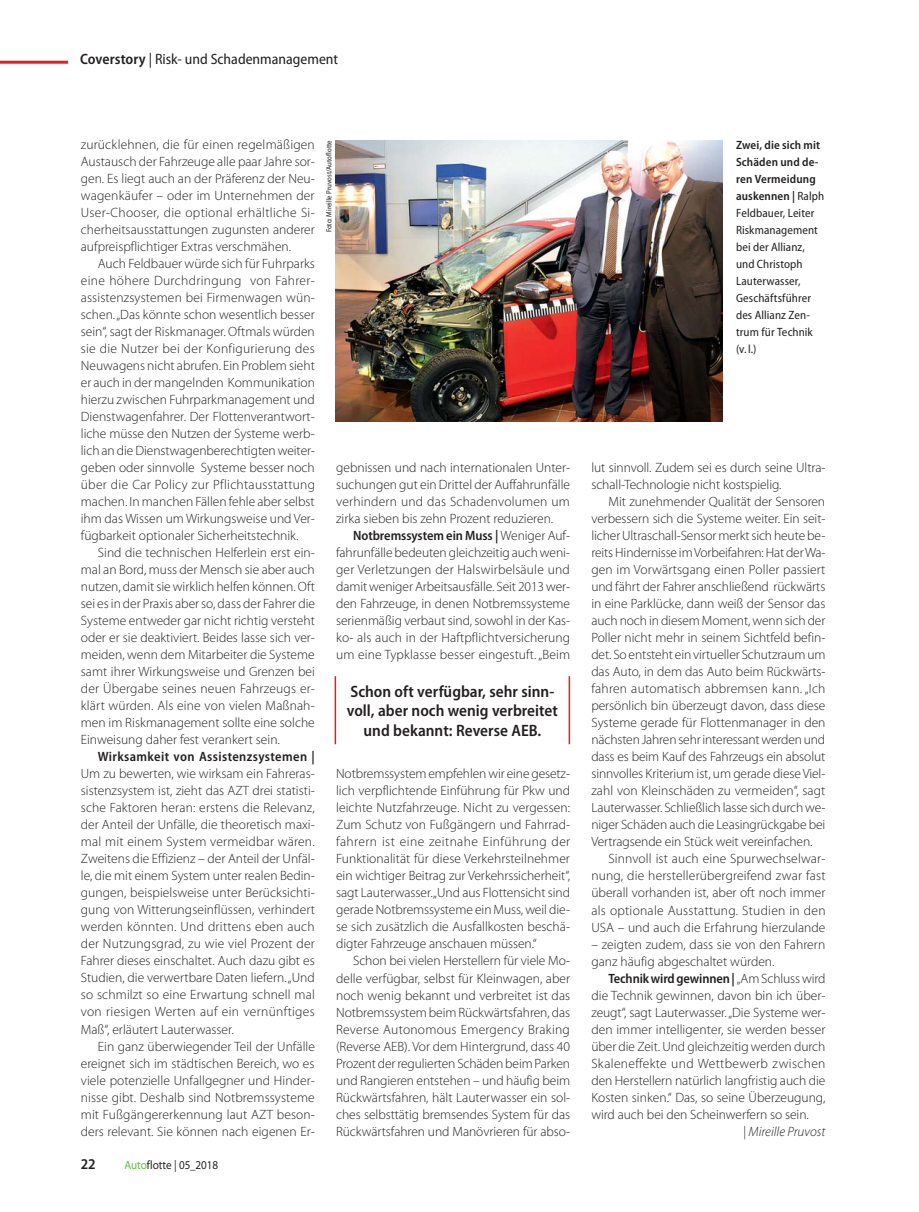
<style>
.page{position:relative;width:919px;height:1212px;background:#fff}
.page>*{position:absolute;margin:0;border:0;box-sizing:border-box;transform-origin:0 0}
.t1{font:600 semi-condensed 16.5px/19.5px "Myriad Pro";color:#231f20;text-align:center}
.t2{font:semi-condensed 15px "Myriad Pro";color:#231f20}
.t3{font:600 semi-condensed 15px "Myriad Pro";color:#231f20}
.t4{font:300 13.5px/17px "Myriad Pro";color:#231f20;text-align:justify}
.t5{font:300 13.5px "Myriad Pro";letter-spacing:.02em;color:#231f20}
.t6{font:600 semi-condensed 13.5px "Myriad Pro";letter-spacing:.03em;color:#231f20}
.t7{font:italic 300 13.5px "Myriad Pro";color:#231f20}
.t8{font:semi-condensed 12px/17px "Myriad Pro";letter-spacing:.01em;color:#231f20}
.t9{font:semi-expanded 12px "Myriad Pro";color:#231f20;scale:.85 1}
.t10{font:semi-condensed 7.5px "Myriad Pro";color:#231f20}
.s1{font-weight:600}
.s2{color:#61b645}
.s3{font-weight:600;font-stretch:semi-condensed}
</style>
<div class="page">
<hr style="left:0;top:61px;width:68px;height:3px;background:#e61d24">
<img style="left:335px;top:140px;width:387px;height:281px">
<hr style="left:334px;top:676px;width:2px;height:68px;background:#e61d24">
<hr style="left:568px;top:676px;width:2px;height:68px;background:#e61d24">
<p class="t2" style="left:80px;top:53px;width:259px"><span class="s1">Coverstory</span> | Risk- und Schadenmanagement</p>
<p class="t4" style="left:81px;top:137px;width:235px">zurücklehnen, die für einen regelmäßigen Austausch der Fahrzeuge alle paar Jahre sor&shy;gen. Es liegt auch an der Präferenz der Neu&shy;wagenkäufer – oder im Unternehmen der User-Chooser, die optional erhältliche Si&shy;cherheitsausstattungen zugunsten anderer aufpreispflichtiger Extras verschmähen.</p>
<p class="t4" style="left:81px;top:256px;width:236px;text-indent:17px">Auch Feldbauer würde sich für Fuhrparks eine höhere Durchdringung von Fahrer&shy;assistenzsystemen bei Firmenwagen wün&shy;schen. „Das könnte schon wesentlich besser sein“, sagt der Riskmanager. Oftmals würden sie die Nutzer bei der Konfigurierung des Neuwagens nicht abrufen. Ein Problem sieht er auch in der mangelnden Kommunikation hierzu zwischen Fuhrparkmanagement und Dienstwagenfahrer. Der Flottenverantwort&shy;liche müsse den Nutzen der Systeme werb&shy;lich an die Dienstwagenberechtigten weiter&shy;geben oder sinnvolle Systeme besser noch über die Car Policy zur Pflichtausstattung machen. In manchen Fällen fehle aber selbst ihm das Wissen um Wirkungsweise und Ver&shy;fügbarkeit optionaler Sicherheitstechnik.</p>
<p class="t4" style="left:81px;top:545px;width:236px;text-indent:17px">Sind die technischen Helferlein erst ein&shy;mal an Bord, muss der Mensch sie aber auch nutzen, damit sie wirklich helfen können. Oft sei es in der Praxis aber so, dass der Fahrer die Systeme entweder gar nicht richtig versteht oder er sie deaktiviert. Beides lasse sich ver&shy;meiden, wenn dem Mitarbeiter die Systeme samt ihrer Wirkungsweise und Grenzen bei der Übergabe seines neuen Fahrzeugs er&shy;klärt würden. Als eine von vielen Maßnah&shy;men im Riskmanagement sollte eine solche Einweisung daher fest verankert sein.</p>
<p class="t6" style="left:98px;top:752px;width:218px">Wirksamkeit von Assistenzsystemen |</p>
<p class="t4" style="left:81px;top:767px;width:236px">Um zu bewerten, wie wirksam ein Fahreras&shy;sistenzsystem ist, zieht das AZT drei statisti&shy;sche Faktoren heran: erstens die Relevanz, der Anteil der Unfälle, die theoretisch maxi&shy;mal mit einem System vermeidbar wären.<br>Zweitens die Effizienz – der Anteil der Unfäl&shy;le, die mit einem System unter realen Bedin&shy;gungen, beispielsweise unter Berücksichti&shy;gung von Witterungseinflüssen, verhindert werden könnten. Und drittens eben auch der Nutzungsgrad, zu wie viel Prozent der Fahrer dieses einschaltet. Auch dazu gibt es Studien, die verwertbare Daten liefern. „Und so schmilzt so eine Erwartung schnell mal von riesigen Werten auf ein vernünftiges Maß“, erläutert Lauterwasser.</p>
<p class="t4" style="left:81px;top:1039px;width:235px;text-indent:17px">Ein ganz überwiegender Teil der Unfälle ereignet sich im städtischen Bereich, wo es viele potenzielle Unfallgegner und Hinder&shy;nisse gibt. Deshalb sind Notbremssysteme mit Fußgängererkennung laut AZT beson&shy;ders relevant. Sie können nach eigenen Er-</p>
<p class="t3" style="left:81px;top:1159px;width:16px">22</p>
<p class="t9" style="left:124px;top:1158px;width:112px"><span class="s2">Auto</span>flotte | 05_2018</p>
<p class="t10" style="left:326px;top:232px;width:94px;rotate:-90deg">Foto: Mireille Pruvost/Autoflotte</p>
<p class="t8" style="left:736px;top:138px;width:90px"><span class="s1">Zwei, die sich mit<br>Schäden und de&shy;ren Vermeidung auskennen |</span> Ralph<br>Feldbauer, Leiter<br>Riskmanagement bei der Allianz, und Christoph<br>Lauterwasser,<br>Geschäftsführer des Allianz Zen&shy;trum für Technik (v. l.)</p>
<p class="t4" style="left:336px;top:460px;width:235px">gebnissen und nach internationalen Unter&shy;suchungen gut ein Drittel der Auffahrunfälle verhindern und das Schadenvolumen um zirka sieben bis zehn Prozent reduzieren.</p>
<p class="t4" style="left:336px;top:528px;width:236px;text-indent:17px"><span class="s3">Notbremssystem ein Muss |</span> Weniger Auf&shy;fahrunfälle bedeuten gleichzeitig auch weni&shy;ger Verletzungen der Halswirbelsäule und damit weniger Arbeitsausfälle. Seit 2013 wer&shy;den Fahrzeuge, in denen Notbremssysteme serienmäßig verbaut sind, sowohl in der Kas&shy;ko- als auch in der Haftpflichtversicherung um eine Typklasse besser eingestuft. „Beim</p>
<p class="t1" style="left:347px;top:683px;width:212px">Schon oft verfügbar, sehr sinn&shy;voll, aber noch wenig verbreitet und bekannt: Reverse AEB.</p>
<p class="t4" style="left:336px;top:767px;width:236px">Notbremssystem empfehlen wir eine gesetz&shy;lich verpflichtende Einführung für Pkw und leichte Nutzfahrzeuge. Nicht zu vergessen:<br>Zum Schutz von Fußgängern und Fahrrad&shy;fahrern ist eine zeitnahe Einführung der Funktionalität für diese Verkehrsteilnehmer ein wichtiger Beitrag zur Verkehrssicherheit“, sagt Lauterwasser. „Und aus Flottensicht sind gerade Notbremssysteme ein Muss, weil die&shy;se sich zusätzlich die Ausfallkosten beschä&shy;digter Fahrzeuge anschauen müssen.“</p>
<p class="t4" style="left:336px;top:954px;width:235px;text-indent:17px">Schon bei vielen Herstellern für viele Mo&shy;delle verfügbar, selbst für Kleinwagen, aber noch wenig bekannt und verbreitet ist das Notbremssystem beim Rückwärtsfahren, das Reverse Autonomous Emergency Braking (Reverse AEB). Vor dem Hintergrund, dass 40<br>Prozent der regulierten Schäden beim Parken und Rangieren entstehen – und häufig beim Rückwärtsfahren, hält Lauterwasser ein sol&shy;ches selbsttätig bremsendes System für das Rückwärtsfahren und Manövrieren für abso-</p>
<p class="t4" style="left:591px;top:460px;width:235px">lut sinnvoll. Zudem sei es durch seine Ultra&shy;schall-Technologie nicht kostspielig.</p>
<p class="t4" style="left:608px;top:495px;width:218px">Mit zunehmender Qualität der Sensoren</p>
<p class="t4" style="left:591px;top:512px;width:235px">verbessern sich die Systeme weiter. Ein seit-</p>
<p class="t4" style="left:591px;top:529px;width:235px">licher Ultraschall-Sensor merkt sich heute be-</p>
<p class="t4" style="left:591px;top:546px;width:236px">reits Hindernisse im Vorbeifahren: Hat der Wa-</p>
<p class="t4" style="left:591px;top:563px;width:235px">gen im Vorwärtsgang einen Poller passiert</p>
<p class="t4" style="left:591px;top:580px;width:235px">und fährt der Fahrer anschließend rückwärts</p>
<p class="t4" style="left:591px;top:597px;width:235px">in eine Parklücke, dann weiß der Sensor das</p>
<p class="t4" style="left:591px;top:614px;width:235px">auch noch in diesem Moment, wenn sich der</p>
<p class="t4" style="left:591px;top:631px;width:235px">Poller nicht mehr in seinem Sichtfeld befin-</p>
<p class="t4" style="left:591px;top:648px;width:235px">det. So entsteht ein virtueller Schutzraum um</p>
<p class="t4" style="left:591px;top:665px;width:235px">das Auto, in dem das Auto beim Rückwärts-</p>
<p class="t4" style="left:591px;top:682px;width:235px">fahren automatisch abbremsen kann. „Ich</p>
<p class="t4" style="left:591px;top:699px;width:235px">persönlich bin überzeugt davon, dass diese</p>
<p class="t4" style="left:591px;top:716px;width:235px">Systeme gerade für Flottenmanager in den</p>
<p class="t4" style="left:591px;top:733px;width:235px">nächsten Jahren sehr interessant werden und</p>
<p class="t4" style="left:591px;top:750px;width:235px">dass es beim Kauf des Fahrzeugs ein absolut</p>
<p class="t4" style="left:591px;top:767px;width:235px">sinnvolles Kriterium ist, um gerade diese Viel-</p>
<p class="t4" style="left:591px;top:784px;width:235px">zahl von Kleinschäden zu vermeiden“, sagt</p>
<p class="t4" style="left:591px;top:801px;width:235px">Lauterwasser. Schließlich lasse sich durch we-</p>
<p class="t4" style="left:591px;top:818px;width:235px">niger Schäden auch die Leasingrückgabe bei</p>
<p class="t4" style="left:591px;top:835px;width:222px">Vertragsende ein Stück weit vereinfachen.</p>
<p class="t4" style="left:608px;top:852px;width:218px">Sinnvoll ist auch eine Spurwechselwar-</p>
<p class="t4" style="left:591px;top:869px;width:235px">nung, die herstellerübergreifend zwar fast</p>
<p class="t4" style="left:591px;top:886px;width:235px">überall vorhanden ist, aber oft noch immer</p>
<p class="t5" style="left:591px;top:905px;width:236px">als optionale Ausstattung. Studien in den</p>
<p class="t4" style="left:591px;top:920px;width:235px">USA – und auch die Erfahrung hierzulande</p>
<p class="t4" style="left:591px;top:937px;width:235px">– zeigten zudem, dass sie von den Fahrern ganz häufig abgeschaltet würden.</p>
<p class="t4" style="left:591px;top:971px;width:236px;text-indent:17px"><span class="s3">Technik wird gewinnen |</span> „Am Schluss wird die Technik gewinnen, davon bin ich über&shy;zeugt“, sagt Lauterwasser. „Die Systeme wer&shy;den immer intelligenter, sie werden besser über die Zeit. Und gleichzeitig werden durch Skaleneffekte und Wettbewerb zwischen den Herstellern natürlich langfristig auch die Kosten sinken.“ Das, so seine Überzeugung, wird auch bei den Scheinwerfern so sein.</p>
<p class="t7" style="left:743px;top:1123px;width:84px">| Mireille Pruvost</p>
</div>
